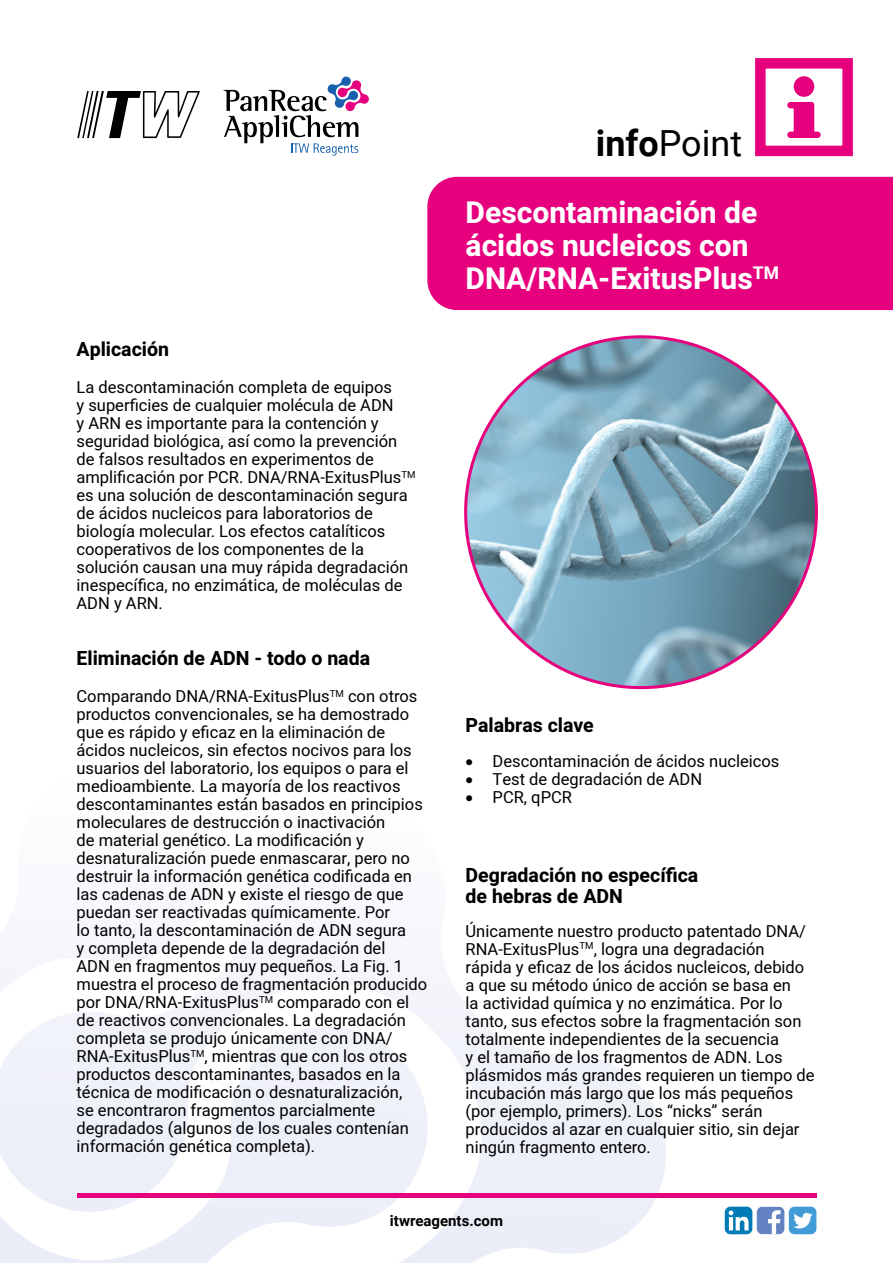
<style>
.page{position:relative;width:893px;height:1263px;background:#fff}
.page>*{position:absolute;margin:0;border:0;box-sizing:border-box;transform-origin:0 0}
.t1{font:36px "Roboto";color:#000}
.t2{font:700 30px/33px "Heebo";color:#fff}
.t3{font:700 19.5px/21px "Heebo";color:#000}
.t4{font:16.5px/18px "Heebo";color:#000}
.t5{font:700 15px "Roboto";color:#000}
.s1{font-weight:700}
</style>
<div class="page">
<svg style="left:0;top:957px;width:666px;height:306px;fill:#f1f3fa"></svg>
<svg style="left:224px;top:76px;width:145px;height:80px"></svg>
<svg style="left:77px;top:91px;width:123px;height:47px"></svg>
<div style="left:77px;top:1193px;width:739px;height:5px;background:#e6007d"></div>
<div style="left:427px;top:177px;width:466px;height:133px;background:#e6007d"></div>
<svg style="left:757px;top:1207px;width:27px;height:27px"></svg>
<div style="left:725px;top:1207px;width:27px;height:27px;background:#017bb6;border-radius:6px"></div>
<svg style="left:729px;top:1210px;width:20px;height:20px"></svg>
<div style="left:789px;top:1207px;width:27px;height:27px;background:#409bd6;border-radius:6px"></div>
<svg style="left:793px;top:1213px;width:19px;height:15px"></svg>
<svg style="left:787px;top:76px;width:34px;height:62px"></svg>
<div style="left:755px;top:58px;width:98px;height:98px;border:10px solid #e6007d"></div>
<img style="left:466px;top:337px;width:350px;height:351px;border-radius:175px">
<h1 class="t1" style="left:596px;top:117px;width:148px"><span class="s1">info</span>Point</h1>
<p class="t3" style="left:77px;top:339px;width:94px">Aplicación</p>
<p class="t4" style="left:77px;top:379px;width:341px">La descontaminación completa de equipos<br>y superficies de cualquier molécula de ADN<br>y ARN es importante para la contención y seguridad biológica, así como la prevención de falsos resultados en experimentos de amplificación por PCR. DNA/RNA-ExitusPlus<sup>TM </sup>es una solución de descontaminación segura de ácidos nucleicos para laboratorios de biología molecular. Los efectos catalíticos cooperativos de los componentes de la solución causan una muy rápida degradación inespecífica, no enzimática, de moléculas de ADN y ARN.</p>
<p class="t3" style="left:77px;top:648px;width:295px">Eliminación de ADN - todo o nada</p>
<p class="t4" style="left:77px;top:687px;width:352px">Comparando DNA/RNA-ExitusPlus<sup>TM</sup> con otros productos convencionales, se ha demostrado que es rápido y eficaz en la eliminación de ácidos nucleicos, sin efectos nocivos para los usuarios del laboratorio, los equipos o para el medioambiente. La mayoría de los reactivos descontaminantes están basados en principios moleculares de destrucción o inactivación<br>de material genético. La modificación y desnaturalización puede enmascarar, pero no destruir la información genética codificada en las cadenas de ADN y existe el riesgo de que puedan ser reactivadas químicamente. Por<br>lo tanto, la descontaminación de ADN segura<br>y completa depende de la degradación del<br>ADN en fragmentos muy pequeños. La Fig. 1 muestra el proceso de fragmentación producido por DNA/RNA-ExitusPlus<sup>TM</sup> comparado con el de reactivos convencionales. La degradación completa se produjo únicamente con DNA/ RNA-ExitusPlus<sup>TM</sup>, mientras que con los otros productos descontaminantes, basados en la técnica de modificación o desnaturalización,<br>se encontraron fragmentos parcialmente degradados (algunos de los cuales contenían información genética completa).</p>
<h2 class="t2" style="left:466px;top:196px;width:315px">Descontaminación de ácidos nucleicos con<br>DNA/RNA-ExitusPlus<sup>TM</sup></h2>
<p class="t3" style="left:466px;top:715px;width:130px">Palabras clave</p>
<p class="t4" style="left:466px;top:752px;width:315px">• Descontaminación de ácidos nucleicos</p>
<p class="t4" style="left:466px;top:770px;width:238px">• Test de degradación de ADN</p>
<p class="t4" style="left:466px;top:788px;width:108px">• PCR, qPCR</p>
<p class="t3" style="left:466px;top:865px;width:234px">Degradación no específica de hebras de ADN</p>
<p class="t4" style="left:466px;top:922px;width:350px">Únicamente nuestro producto patentado DNA/ RNA-ExitusPlus<sup>TM</sup>, logra una degradación rápida y eficaz de los ácidos nucleicos, debido a que su método único de acción se basa en<br>la actividad química y no enzimática. Por lo tanto, sus efectos sobre la fragmentación son totalmente independientes de la secuencia<br>y el tamaño de los fragmentos de ADN. Los plásmidos más grandes requieren un tiempo de incubación más largo que los más pequeños (por ejemplo, primers). Los “nicks” serán producidos al azar en cualquier sitio, sin dejar ningún fragmento entero.</p>
<p class="t5" style="left:390px;top:1210px;width:115px">itwreagents.com</p>
</div>
